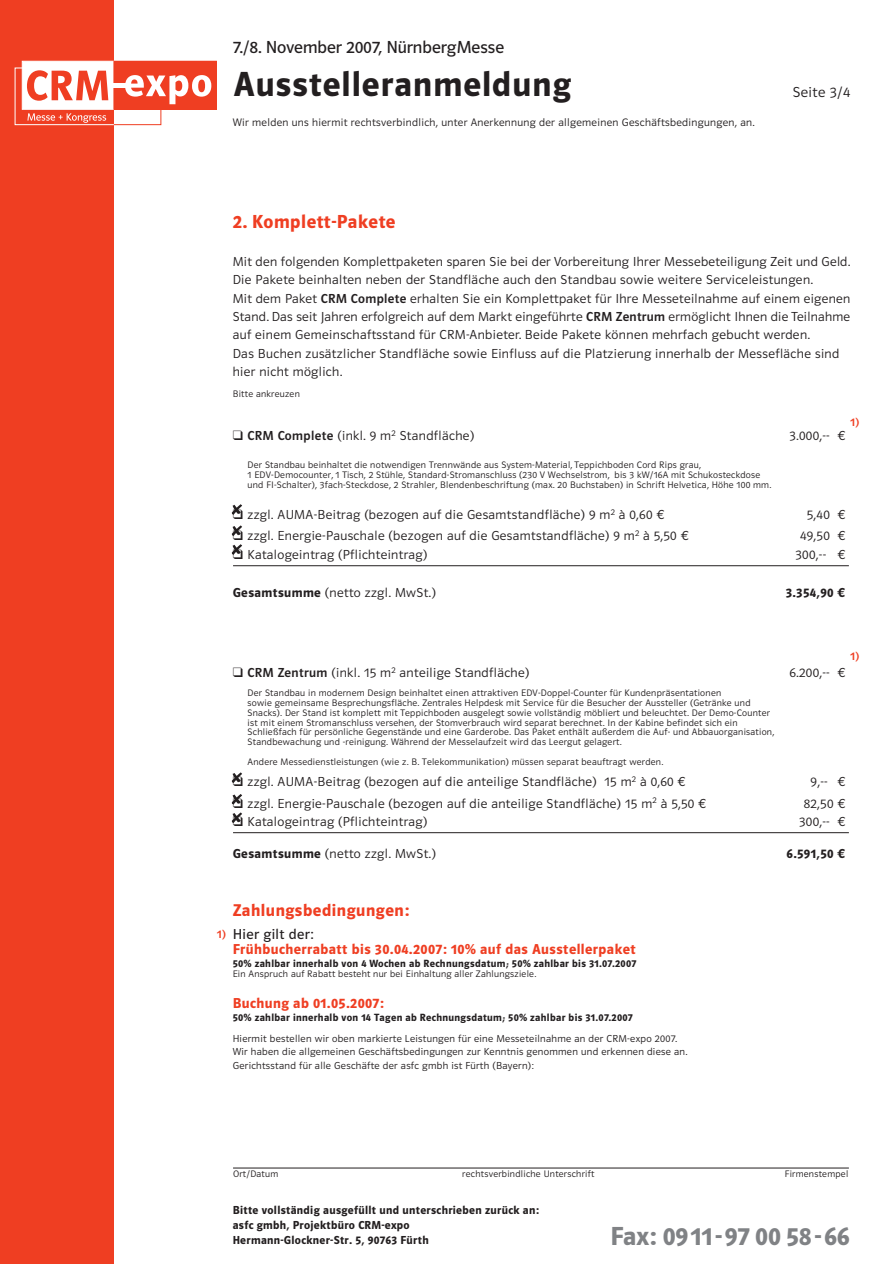
<style>
.page{position:relative;width:894px;height:1264px;background:#fff}
.page>*{position:absolute;margin:0;border:0;box-sizing:border-box;transform-origin:0 0}
.t1{font:36px "Polo 22 K Hfett";letter-spacing:.03em;color:#231f20}
.t2{font:27px "Polo 22 K Hfett";color:#808285}
.t3{font:19.5px "Polo 22 K Hfett";letter-spacing:.03em;color:#ef3e22}
.t4{font:18px "Polo 22 K Buch";color:#231f20}
.t5{font:17.55px "Polo 22 K Hfett";letter-spacing:.03em;color:#ef3e22}
.t6{font:15px "Polo 22 K Leicht";letter-spacing:.03em;color:#231f20}
.t7{font:14.85px "Polo 22 K Hfett";letter-spacing:.03em;color:#ef3e22}
.t8{font:14.85px "Polo 22 K Buch";letter-spacing:.03em;color:#231f20}
.t9{font:13.5px/18.5px "Polo 22 K Leicht";letter-spacing:.03em;color:#231f20}
.t10{font:13.5px "Polo 22 K Hfett";letter-spacing:.03em;color:#231f20}
.t11{font:12px/15px "Polo 22 K Hfett";letter-spacing:.025em;color:#231f20}
.t12{font:12px "Polo 22 K Krftg";color:#ef3e22}
.t13{font:11.25px "Polo 22 K Leicht";letter-spacing:.03em;color:#231f20}
.t14{font:10.8px "Polo 22 K Hfett";letter-spacing:.03em;color:#231f20}
.t15{font:10.5px/13.5px "Polo 22 K Leicht";letter-spacing:.03em;color:#231f20}
.t16{font:9.75px/9.8px "Polo 22 K Leicht";letter-spacing:.03em;color:#231f20}
.s1{font-family:"Polo 22 K Krftg"}
.s2{font-family:"Polo 22 K Hfett"}
</style>
<div class="page">
<div style="left:0;top:0;width:114px;height:1263px;background:#ef3e22"></div>
<div style="left:22px;top:61px;width:92px;height:49px;background:#fff;border:1px solid #fff"></div>
<div style="left:114px;top:61px;width:102px;height:48px;background:#ef3e22"></div>
<div style="left:114px;top:61px;width:103px;height:49px;border:1px solid #ef3e22"></div>
<svg style="left:14px;top:67px;width:197px;height:58px"></svg>
<hr style="left:233px;top:1167px;width:616px;height:1px;background:#231f20">
<svg style="left:232px;top:504px;width:10px;height:11px"></svg>
<hr style="left:233px;top:565px;width:616px;height:1px;background:#231f20">
<hr style="left:233px;top:832px;width:616px;height:1px;background:#231f20">
<svg style="left:232px;top:525px;width:10px;height:11px"></svg>
<svg style="left:232px;top:544px;width:10px;height:11px"></svg>
<svg style="left:232px;top:772px;width:10px;height:11px"></svg>
<svg style="left:232px;top:794px;width:10px;height:10px"></svg>
<svg style="left:232px;top:812px;width:10px;height:11px"></svg>
<h3 class="t4" style="left:233px;top:40px;width:273px">7./8. November 2007, NürnbergMesse</h3>
<h1 class="t1" style="left:233px;top:71px;width:339px">Ausstelleranmeldung</h1>
<p class="t13" style="left:233px;top:118px;width:523px">Wir melden uns hiermit rechtsverbindlich, unter Anerkennung der allgemeinen Geschäftsbedingungen, an.</p>
<h3 class="t6" style="left:792px;top:86px;width:59px">Seite 3/4</h3>
<h3 class="t3" style="left:233px;top:214px;width:164px">2. Komplett-Pakete</h3>
<p class="t9" style="left:233px;top:253px;width:619px">Mit den folgenden Komplettpaketen sparen Sie bei der Vorbereitung Ihrer Messebeteiligung Zeit und Geld.<br>Die Pakete beinhalten neben der Standfläche auch den Standbau sowie weitere Serviceleistungen.<br>Mit dem Paket <span class="s1">CRM Complete</span> erhalten Sie ein Komplettpaket für Ihre Messeteilnahme auf einem eigenen Stand. Das seit Jahren erfolgreich auf dem Markt eingeführte <span class="s1">CRM Zentrum</span> ermöglicht Ihnen die Teilnahme auf einem Gemeinschaftsstand für CRM-Anbieter. Beide Pakete können mehrfach gebucht werden.<br>Das Buchen zusätzlicher Standfläche sowie Einfluss auf die Platzierung innerhalb der Messefläche sind hier nicht möglich.</p>
<p class="t16" style="left:233px;top:390px;width:69px">Bitte ankreuzen</p>
<h3 class="t9" style="left:233px;top:427px;width:243px">❑ <span class="s1">CRM Complete</span> (inkl. 9 m<sup>2</sup> Standfläche)</h3>
<h3 class="t9" style="left:789px;top:427px;width:57px">3.000,-- €</h3>
<p class="t16" style="left:248px;top:461px;width:525px">Der Standbau beinhaltet die notwendigen Trennwände aus System-Material, Teppichboden Cord Rips grau,<br>1 EDV-Democounter, 1 Tisch, 2 Stühle, Standard-Stromanschluss (230 V Wechselstrom, bis 3 kW/16A mit Schukosteckdose und FI-Schalter), 3fach-Steckdose, 2 Strahler, Blendenbeschriftung (max. 20 Buchstaben) in Schrift Helvetica, Höhe 100 mm.</p>
<h3 class="t9" style="left:233px;top:506px;width:433px">❑ zzgl. AUMA-Beitrag (bezogen auf die Gesamtstandfläche) 9 m<sup>2</sup> à 0,60 €</h3>
<h3 class="t9" style="left:807px;top:506px;width:40px">5,40 €</h3>
<h3 class="t9" style="left:233px;top:528px;width:457px">❑ zzgl. Energie-Pauschale (bezogen auf die Gesamtstandfläche) 9 m<sup>2</sup> à 5,50 €</h3>
<h3 class="t9" style="left:800px;top:528px;width:47px">49,50 €</h3>
<h3 class="t9" style="left:233px;top:546px;width:196px">❑ Katalogeintrag (Pflichteintrag)</h3>
<h3 class="t9" style="left:795px;top:546px;width:51px">300,-- €</h3>
<h3 class="t9" style="left:233px;top:584px;width:205px"><span class="s2">Gesamtsumme</span> (netto zzgl. MwSt.)</h3>
<h3 class="t10" style="left:785px;top:587px;width:61px">3.354,90 €</h3>
<p class="t12" style="left:850px;top:418px;width:11px">1)</p>
<p class="t12" style="left:850px;top:651px;width:11px">1)</p>
<h3 class="t9" style="left:233px;top:664px;width:298px">❑ <span class="s1">CRM Zentrum</span> (inkl. 15 m<sup>2</sup> anteilige Standfläche)</h3>
<h3 class="t9" style="left:789px;top:664px;width:57px">6.200,-- €</h3>
<p class="t16" style="left:248px;top:689px;width:528px">Der Standbau in modernem Design beinhaltet einen attraktiven EDV-Doppel-Counter für Kundenpräsentationen<br>sowie gemeinsame Besprechungsfläche. Zentrales Helpdesk mit Service für die Besucher der Aussteller (Getränke und Snacks). Der Stand ist komplett mit Teppichboden ausgelegt sowie vollständig möbliert und beleuchtet. Der Demo-Counter ist mit einem Stromanschluss versehen, der Stomverbrauch wird separat berechnet. In der Kabine befindet sich ein Schließfach für persönliche Gegenstände und eine Garderobe. Das Paket enthält außerdem die Auf- und Abbauorganisation, Standbewachung und -reinigung. Während der Messelaufzeit wird das Leergut gelagert.</p>
<p class="t16" style="left:248px;top:757px;width:417px">Andere Messedienstleistungen (wie z. B. Telekommunikation) müssen separat beauftragt werden.</p>
<h3 class="t9" style="left:233px;top:773px;width:454px">❑ zzgl. AUMA-Beitrag (bezogen auf die anteilige Standfläche) 15 m<sup>2</sup> à 0,60 €</h3>
<h3 class="t9" style="left:810px;top:773px;width:36px">9,-- €</h3>
<h3 class="t9" style="left:233px;top:794px;width:475px">❑ zzgl. Energie-Pauschale (bezogen auf die anteilige Standfläche) 15 m<sup>2</sup> à 5,50 €</h3>
<h3 class="t9" style="left:803px;top:794px;width:43px">82,50 €</h3>
<h3 class="t9" style="left:233px;top:813px;width:196px">❑ Katalogeintrag (Pflichteintrag)</h3>
<h3 class="t9" style="left:799px;top:813px;width:47px">300,-- €</h3>
<h3 class="t9" style="left:233px;top:845px;width:205px"><span class="s2">Gesamtsumme</span> (netto zzgl. MwSt.)</h3>
<h3 class="t10" style="left:786px;top:848px;width:60px">6.591,50 €</h3>
<h3 class="t5" style="left:233px;top:904px;width:178px">Zahlungsbedingungen:</h3>
<h3 class="t8" style="left:233px;top:928px;width:83px">Hier gilt der:</h3>
<h3 class="t7" style="left:233px;top:943px;width:404px">Frühbucherrabatt bis 30.04.2007: 10% auf das Ausstellerpaket</h3>
<p class="t14" style="left:233px;top:959px;width:405px">50% zahlbar innerhalb von 4 Wochen ab Rechnungsdatum; 50% zahlbar bis 31.07.2007</p>
<p class="t16" style="left:233px;top:970px;width:305px">Ein Anspruch auf Rabatt besteht nur bei Einhaltung aller Zahlungsziele.</p>
<p class="t12" style="left:217px;top:929px;width:11px">1)</p>
<h3 class="t7" style="left:233px;top:997px;width:153px">Buchung ab 01.05.2007:</h3>
<p class="t14" style="left:233px;top:1013px;width:401px">50% zahlbar innerhalb von 14 Tagen ab Rechnungsdatum; 50% zahlbar bis 31.07.2007</p>
<p class="t15" style="left:233px;top:1032px;width:456px">Hiermit bestellen wir oben markierte Leistungen für eine Messeteilnahme an der CRM-expo 2007.<br>Wir haben die allgemeinen Geschäftsbedingungen zur Kenntnis genommen und erkennen diese an.<br>Gerichtsstand für alle Geschäfte der asfc gmbh ist Fürth (Bayern):</p>
<p class="t16" style="left:233px;top:1169px;width:47px">Ort/Datum</p>
<p class="t16" style="left:462px;top:1169px;width:134px">rechtsverbindliche Unterschrift</p>
<p class="t16" style="left:785px;top:1169px;width:65px">Firmenstempel</p>
<p class="t11" style="left:233px;top:1203px;width:308px">Bitte vollständig ausgefüllt und unterschrieben zurück an: asfc gmbh, Projektbüro CRM-expo<br>Hermann-Glockner-Str. 5, 90763 Fürth</p>
<h2 class="t2" style="left:610px;top:1225px;width:241px">Fax: 0911-97 00 58-66</h2>
</div>
